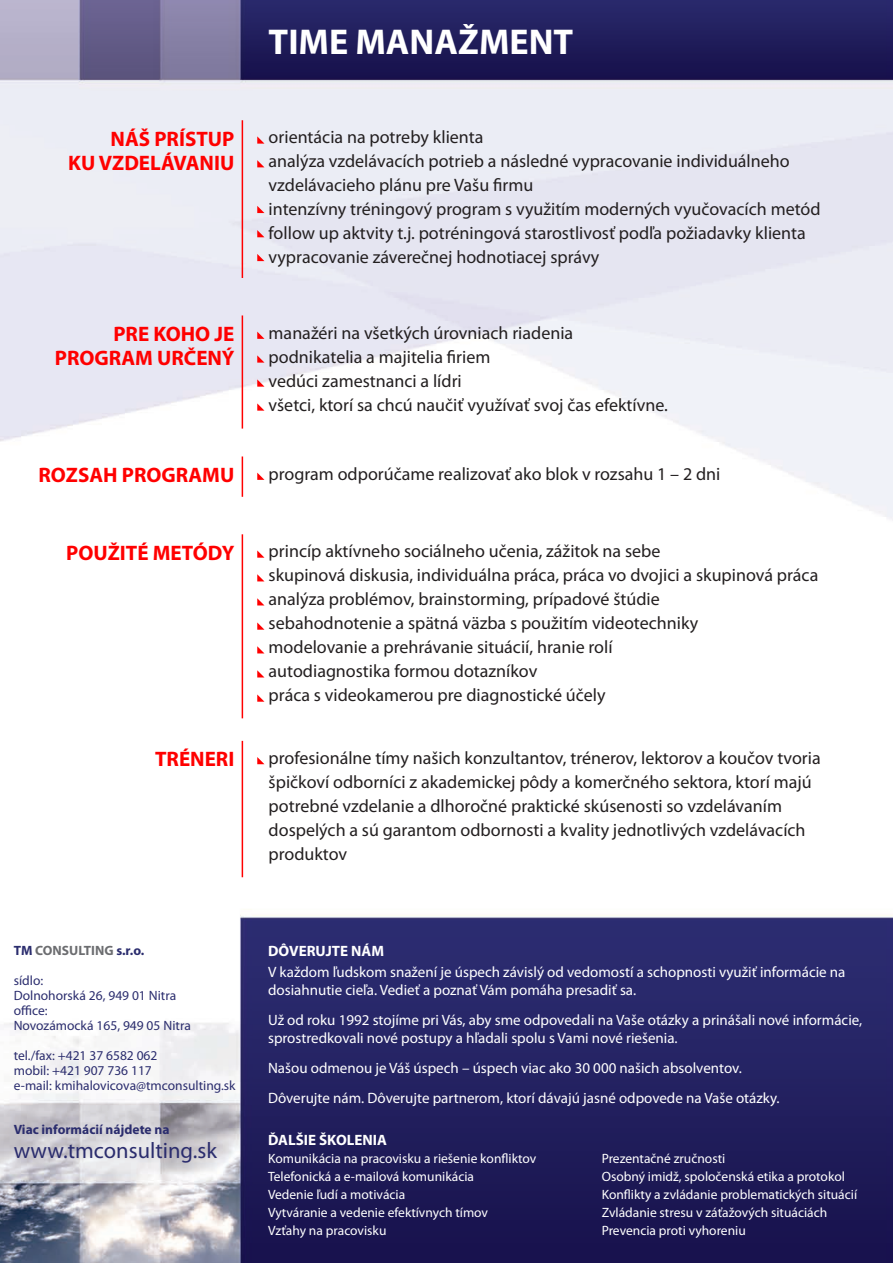
<style>
.page{position:relative;width:893px;height:1263px;background:#fff}
.page>*{position:absolute;margin:0;border:0;box-sizing:border-box;transform-origin:0 0}
.t1{font:700 36px "Myriad Pro";color:#fff}
.t2{font:22.5px "Myriad Pro";color:#2b2d6e}
.t3{font:700 21px/24px "Myriad Pro";color:#f00;text-align:right}
.t4{font:18px/24px "Myriad Pro";color:#231f20}
.t5{font:15px/18px "Myriad Pro";color:#fff}
.t6{font:700 15px "Myriad Pro";color:#fff}
.t7{font:13.5px/18px "Myriad Pro";color:#fff}
.t8{font:13.5px/15px "Myriad Pro";color:#2b2d6e}
.t9{font:700 13.5px "Myriad Pro";color:#2b2d6e}
.t10{font:700 13.5px "Myriad Pro";color:#6c6d70}
.s1{color:#2b2d6e}
</style>
<div class="page">
<img style="left:0;top:0;width:893px;height:1263px">
<hr style="left:242px;top:120px;width:1px;height:158px;background:#f00">
<hr style="left:242px;top:315px;width:1px;height:114px;background:#f00">
<hr style="left:242px;top:534px;width:1px;height:184px;background:#f00">
<hr style="left:242px;top:741px;width:1px;height:136px;background:#f00">
<hr style="left:242px;top:456px;width:1px;height:41px;background:#f00">
<svg style="left:257px;top:136px;width:7px;height:8px"></svg>
<svg style="left:257px;top:332px;width:7px;height:7px"></svg>
<svg style="left:257px;top:550px;width:7px;height:8px"></svg>
<svg style="left:257px;top:757px;width:7px;height:7px"></svg>
<svg style="left:257px;top:622px;width:7px;height:8px"></svg>
<svg style="left:257px;top:473px;width:7px;height:7px"></svg>
<svg style="left:257px;top:160px;width:7px;height:7px"></svg>
<svg style="left:257px;top:355px;width:7px;height:8px"></svg>
<svg style="left:257px;top:574px;width:7px;height:7px"></svg>
<svg style="left:257px;top:646px;width:7px;height:7px"></svg>
<svg style="left:257px;top:206px;width:7px;height:7px"></svg>
<svg style="left:257px;top:379px;width:7px;height:8px"></svg>
<svg style="left:257px;top:403px;width:7px;height:8px"></svg>
<svg style="left:257px;top:598px;width:7px;height:7px"></svg>
<svg style="left:257px;top:670px;width:7px;height:7px"></svg>
<svg style="left:257px;top:694px;width:7px;height:8px"></svg>
<svg style="left:257px;top:230px;width:7px;height:7px"></svg>
<svg style="left:257px;top:254px;width:7px;height:7px"></svg>
<h1 class="t1" style="left:269px;top:18px;width:306px">TIME MANAŽMENT</h1>
<p class="t3" style="left:68px;top:126px;width:168px">NÁŠ PRÍSTUP<br>KU VZDELÁVANIU</p>
<p class="t4" style="left:269px;top:125px;width:553px">orientácia na potreby klienta<br>analýza vzdelávacích potrieb a následné vypracovanie individuálneho vzdelávacieho plánu pre Vašu firmu<br>intenzívny tréningový program s využitím moderných vyučovacích metód follow up aktvity t.j. potréningová starostlivosť podľa požiadavky klienta vypracovanie záverečnej hodnotiacej správy</p>
<p class="t3" style="left:55px;top:321px;width:181px">PRE KOHO JE<br>PROGRAM URČENÝ</p>
<p class="t4" style="left:269px;top:320px;width:401px">manažéri na všetkých úrovniach riadenia podnikatelia a majitelia firiem<br>vedúci zamestnanci a lídri<br>všetci, ktorí sa chcú naučiť využívať svoj čas efektívne.</p>
<p class="t3" style="left:39px;top:462px;width:197px">ROZSAH PROGRAMU</p>
<p class="t4" style="left:269px;top:461px;width:453px">program odporúčame realizovať ako blok v rozsahu 1 – 2 dni</p>
<p class="t3" style="left:66px;top:540px;width:170px">POUŽITÉ METÓDY</p>
<p class="t4" style="left:269px;top:539px;width:551px">princíp aktívneho sociálneho učenia, zážitok na sebe<br>skupinová diskusia, individuálna práca, práca vo dvojici a skupinová práca analýza problémov, brainstorming, prípadové štúdie<br>sebahodnotenie a spätná väzba s použitím videotechniky<br>modelovanie a prehrávanie situácií, hranie rolí<br>autodiagnostika formou dotazníkov<br>práca s videokamerou pre diagnostické účely</p>
<p class="t3" style="left:155px;top:746px;width:81px">TRÉNERI</p>
<p class="t4" style="left:269px;top:746px;width:554px">profesionálne tímy našich konzultantov, trénerov, lektorov a koučov tvoria špičkoví odborníci z akademickej pôdy a komerčného sektora, ktorí majú potrebné vzdelanie a dlhoročné praktické skúsenosti so vzdelávaním dospelých a sú garantom odbornosti a kvality jednotlivých vzdelávacích produktov</p>
<p class="t10" style="left:14px;top:942px;width:132px"><span class="s1">TM</span> CONSULTING <span class="s1">s.r.o.</span></p>
<p class="t8" style="left:14px;top:973px;width:179px">sídlo:<br>Dolnohorská 26, 949 01 Nitra office:<br>Novozámocká 165, 949 05 Nitra</p>
<p class="t8" style="left:14px;top:1048px;width:223px">tel./fax: +421 37 6582 062<br>mobil: +421 907 736 117<br>e-mail: kmihalovicova@tmconsulting.sk</p>
<p class="t9" style="left:14px;top:1120px;width:157px">Viac informácií nájdete na</p>
<p class="t2" style="left:14px;top:1136px;width:205px">www.tmconsulting.sk</p>
<p class="t6" style="left:268px;top:941px;width:117px">DÔVERUJTE NÁM</p>
<p class="t5" style="left:268px;top:963px;width:579px">V každom ľudskom snažení je úspech závislý od vedomostí a schopnosti využiť informácie na dosiahnutie cieľa. Vedieť a poznať Vám pomáha presadiť sa.</p>
<p class="t5" style="left:268px;top:1011px;width:596px">Už od roku 1992 stojíme pri Vás, aby sme odpovedali na Vaše otázky a prinášali nové informácie, sprostredkovali nové postupy a hľadali spolu s Vami nové riešenia.</p>
<p class="t5" style="left:268px;top:1053px;width:513px;line-height:30px">Našou odmenou je Váš úspech – úspech viac ako 30 000 našich absolventov.<br>Dôverujte nám. Dôverujte partnerom, ktorí dávajú jasné odpovede na Vaše otázky.</p>
<p class="t6" style="left:268px;top:1130px;width:120px">ĎALŠIE ŠKOLENIA</p>
<p class="t7" style="left:268px;top:1149px;width:270px">Komunikácia na pracovisku a riešenie konfliktov Telefonická a e-mailová komunikácia<br>Vedenie ľudí a motivácia<br>Vytváranie a vedenie efektívnych tímov<br>Vzťahy na pracovisku</p>
<p class="t7" style="left:602px;top:1149px;width:257px">Prezentačné zručnosti<br>Osobný imidž, spoločenská etika a protokol Konflikty a zvládanie problematických situácií Zvládanie stresu v záťažových situáciách Prevencia proti vyhoreniu</p>
</div>
